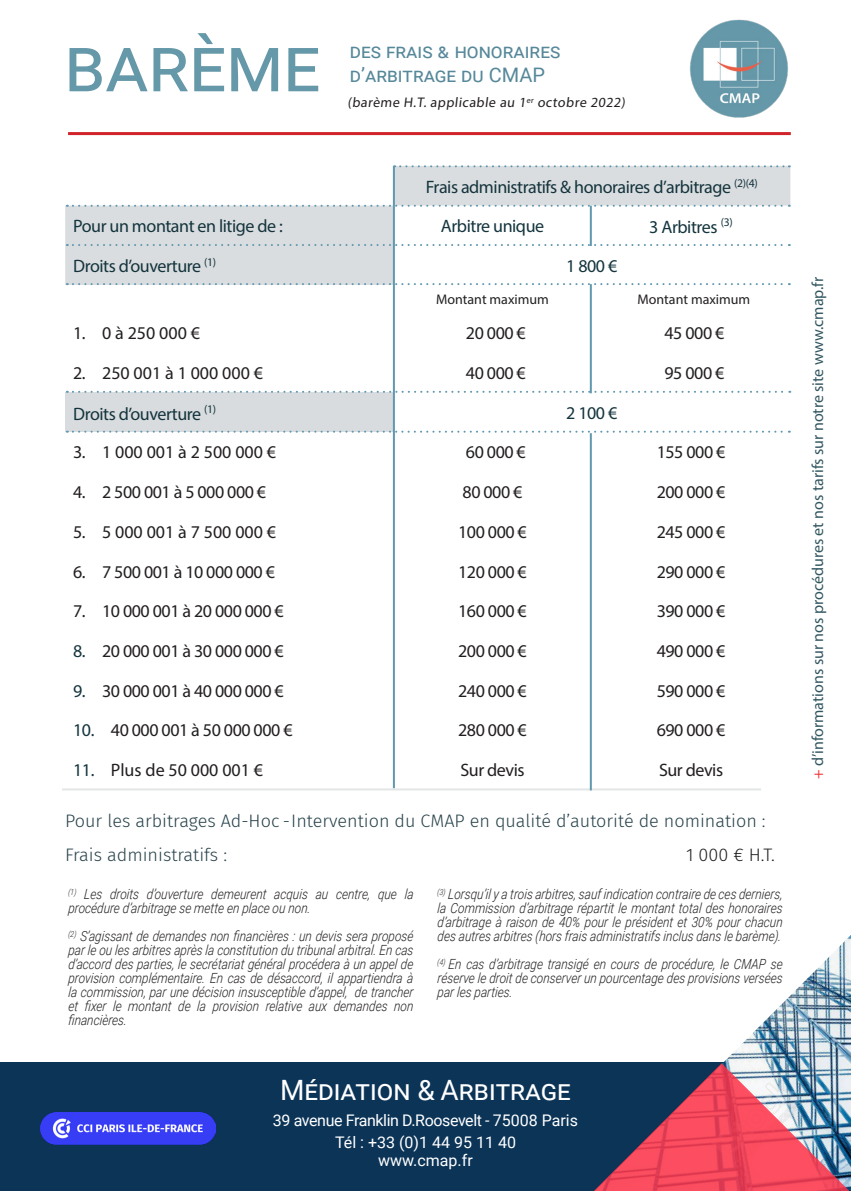
<style>
.page{position:relative;width:851px;height:1191px;background:#fff}
.page>*{position:absolute;margin:0;border:0;box-sizing:border-box;transform-origin:0 0}
.t1{font:76px "Roboto";color:#6598a9}
.t2{font:28px "Roboto";color:#fff}
.t3{font:20px "Roboto";color:#56889a}
.Texte{font:18px "Myriad Pro";letter-spacing:-.025em;color:#231f20}
.Texte-2{font:18px "Myriad Pro";letter-spacing:-.025em;color:#14343d}
.t4{font:300 18px "Fira Sans";color:#27424a}
.Texte-3{font:18px "Myriad Pro";color:#231f20}
.t5{font:300 18px "Fira Sans";color:#231f20}
.t6{font:16px "Myriad Pro";color:#315660}
.t7{font:16px "Roboto";letter-spacing:-.025em;color:#fff}
.t8{font:16px "Roboto";color:#fff}
.t9{font:italic 300 14px/14px "Roboto";color:#231f20;text-align:justify;scale:.85 1}
.t10{font:14px "Myriad Pro";color:#231f20}
.s1{color:#14343d}
.s2{color:#ee2d2e}
</style>
<div class="page">
<div style="left:0;top:1063px;width:850px;height:128px;background:#0b3457"></div>
<img style="left:594px;top:936px;width:256px;height:127px">
<hr style="left:68px;top:132px;width:722px;height:3px;background:#d1232a">
<img style="left:690px;top:19px;width:98px;height:99px">
<svg style="left:65px;top:166px;width:725px;height:119px"></svg>
<div style="left:65px;top:392px;width:328px;height:40px;background:#d8dcde"></div>
<hr style="left:393px;top:166px;width:2px;height:622px;background:#6198af">
<hr style="left:589px;top:284px;width:2px;height:109px;background:#6198af">
<svg style="left:67px;top:283px;width:722px;height:2px"></svg>
<svg style="left:67px;top:244px;width:722px;height:2px"></svg>
<svg style="left:67px;top:205px;width:722px;height:2px"></svg>
<hr style="left:62px;top:788px;width:699px;height:2px;background:#e2e6e7">
<svg style="left:394px;top:165px;width:395px;height:2px"></svg>
<hr style="left:589px;top:433px;width:2px;height:357px;background:#6198af">
<svg style="left:67px;top:391px;width:723px;height:2px"></svg>
<svg style="left:67px;top:431px;width:722px;height:2px"></svg>
<img style="left:41px;top:1112px;width:174px;height:33px">
<hr style="left:589px;top:206px;width:2px;height:40px;background:#6198af">
<svg style="left:594px;top:1063px;width:256px;height:128px"></svg>
<p class="t1" style="left:64px;top:11px;width:257px">barème</p>
<p class="t3" style="left:350px;top:37px;width:212px">des frais &amp; honoraires</p>
<p class="t3" style="left:350px;top:61px;width:197px">d’arbitrage du CMAP</p>
<p class="t10" style="left:347px;top:94px;width:281px">(barème H.T. applicable au 1<sup>er</sup> octobre 2022)</p>
<p class="Texte-2" style="left:426px;top:176px;width:333px">Frais administratifs &amp; honoraires d’arbitrage <sup>(2)(4)</sup></p>
<p class="Texte-2" style="left:73px;top:215px;width:211px">Pour un montant en litige de :</p>
<p class="Texte-2" style="left:441px;top:215px;width:105px">Arbitre unique</p>
<p class="Texte-2" style="left:649px;top:216px;width:85px">3 Arbitres <sup>(3)</sup></p>
<p class="Texte-2" style="left:73px;top:255px;width:144px">Droits d’ouverture <sup>(1)</sup></p>
<p class="Texte-2" style="left:566px;top:255px;width:53px">1 800 €</p>
<p class="t10" style="left:436px;top:291px;width:114px">Montant maximum</p>
<p class="t10" style="left:637px;top:291px;width:114px">Montant maximum</p>
<p class="Texte" style="left:73px;top:322px;width:128px">1. 0 à 250 000 €</p>
<p class="Texte" style="left:466px;top:322px;width:61px">20 000 €</p>
<p class="Texte" style="left:664px;top:322px;width:61px">45 000 €</p>
<p class="Texte-3" style="left:73px;top:362px;width:191px">2. 250 001 à 1 000 000 €</p>
<p class="Texte" style="left:466px;top:362px;width:61px">40 000 €</p>
<p class="Texte" style="left:664px;top:362px;width:61px">95 000 €</p>
<p class="Texte-2" style="left:73px;top:402px;width:144px">Droits d’ouverture <sup>(1)</sup></p>
<p class="Texte-2" style="left:566px;top:402px;width:53px">2 100 €</p>
<p class="Texte-3" style="left:73px;top:441px;width:204px">3. 1 000 001 à 2 500 000 €</p>
<p class="Texte" style="left:466px;top:441px;width:61px">60 000 €</p>
<p class="Texte" style="left:656px;top:441px;width:70px">155 000 €</p>
<p class="Texte" style="left:73px;top:481px;width:194px">4. 2 500 001 à 5 000 000 €</p>
<p class="Texte" style="left:462px;top:481px;width:61px">80 000 €</p>
<p class="Texte" style="left:656px;top:481px;width:70px">200 000 €</p>
<p class="Texte-3" style="left:73px;top:521px;width:204px">5. 5 000 001 à 7 500 000 €</p>
<p class="Texte" style="left:458px;top:521px;width:70px">100 000 €</p>
<p class="Texte" style="left:656px;top:521px;width:70px">245 000 €</p>
<p class="Texte" style="left:73px;top:560px;width:203px">6. 7 500 001 à 10 000 000 €</p>
<p class="Texte" style="left:458px;top:560px;width:70px">120 000 €</p>
<p class="Texte" style="left:656px;top:560px;width:70px">290 000 €</p>
<p class="Texte" style="left:73px;top:600px;width:212px">7. 10 000 001 à 20 000 000 €</p>
<p class="Texte" style="left:458px;top:600px;width:70px">160 000 €</p>
<p class="Texte" style="left:656px;top:600px;width:70px">390 000 €</p>
<p class="Texte" style="left:73px;top:640px;width:212px"><span class="s1">8.</span> 20 000 001 à 30 000 000 €</p>
<p class="Texte" style="left:458px;top:640px;width:70px">200 000 €</p>
<p class="Texte" style="left:656px;top:640px;width:70px">490 000 €</p>
<p class="Texte" style="left:73px;top:679px;width:212px"><span class="s1">9.</span> 30 000 001 à 40 000 000 €</p>
<p class="Texte" style="left:458px;top:679px;width:70px">240 000 €</p>
<p class="Texte" style="left:656px;top:679px;width:70px">590 000 €</p>
<p class="Texte" style="left:73px;top:719px;width:221px"><span class="s1">10.</span> 40 000 001 à 50 000 000 €</p>
<p class="Texte" style="left:458px;top:719px;width:70px">280 000 €</p>
<p class="Texte" style="left:656px;top:719px;width:70px">690 000 €</p>
<p class="Texte-3" style="left:73px;top:759px;width:191px"><span class="s1">11.</span> Plus de 50 000 001 €</p>
<p class="Texte" style="left:460px;top:759px;width:66px">Sur devis</p>
<p class="Texte" style="left:659px;top:759px;width:66px">Sur devis</p>
<p class="t4" style="left:65px;top:808px;width:702px">Pour les arbitrages Ad-Hoc - Intervention du CMAP en qualité d’autorité de nomination :</p>
<p class="t4" style="left:65px;top:842px;width:163px">Frais administratifs :</p>
<p class="t5" style="left:686px;top:842px;width:90px">1 000 € H.T.</p>
<p class="t9" style="left:68px;top:886px;width:409px"><sup>(1)</sup> Les droits d’ouverture demeurent acquis au centre, que la procédure d’arbitrage se mette en place ou non.</p>
<p class="t9" style="left:68px;top:928px;width:409px"><sup>(2)</sup> S’agissant de demandes non financières : un devis sera proposé par le ou les arbitres après la constitution du tribunal arbitral. En cas d’accord des parties, le secrétariat général procédera à un appel de provision complémentaire. En cas de désaccord, il appartiendra à la commission, par une décision insusceptible d’appel, de trancher et fixer le montant de la provision relative aux demandes non financières.</p>
<p class="t9" style="left:437px;top:886px;width:409px"><sup>(3)</sup> Lorsqu’il y a trois arbitres, sauf indication contraire de ces derniers, la Commission d’arbitrage répartit le montant total des honoraires d’arbitrage à raison de 40% pour le président et 30% pour chacun des autres arbitres (hors frais administratifs inclus dans le barème).</p>
<p class="t9" style="left:437px;top:956px;width:409px"><sup>(4)</sup> En cas d’arbitrage transigé en cours de procédure, le CMAP se réserve le droit de conserver un pourcentage des provisions versées par les parties.</p>
<p class="t2" style="left:280px;top:1070px;width:292px">Médiation &amp; Arbitrage</p>
<p class="t7" style="left:273px;top:1109px;width:306px">39 avenue Franklin D.Roosevelt - 75008 Paris</p>
<p class="t8" style="left:335px;top:1130px;width:182px">Tél : +33 (0)1 44 95 11 40</p>
<p class="t8" style="left:378px;top:1148px;width:96px">www.cmap.fr</p>
<p class="t6" style="left:807px;top:779px;width:504px;rotate:-90deg"><span class="s2">+</span> d’informations sur nos procédures et nos tarifs sur notre site www.cmap.fr</p>
</div>
